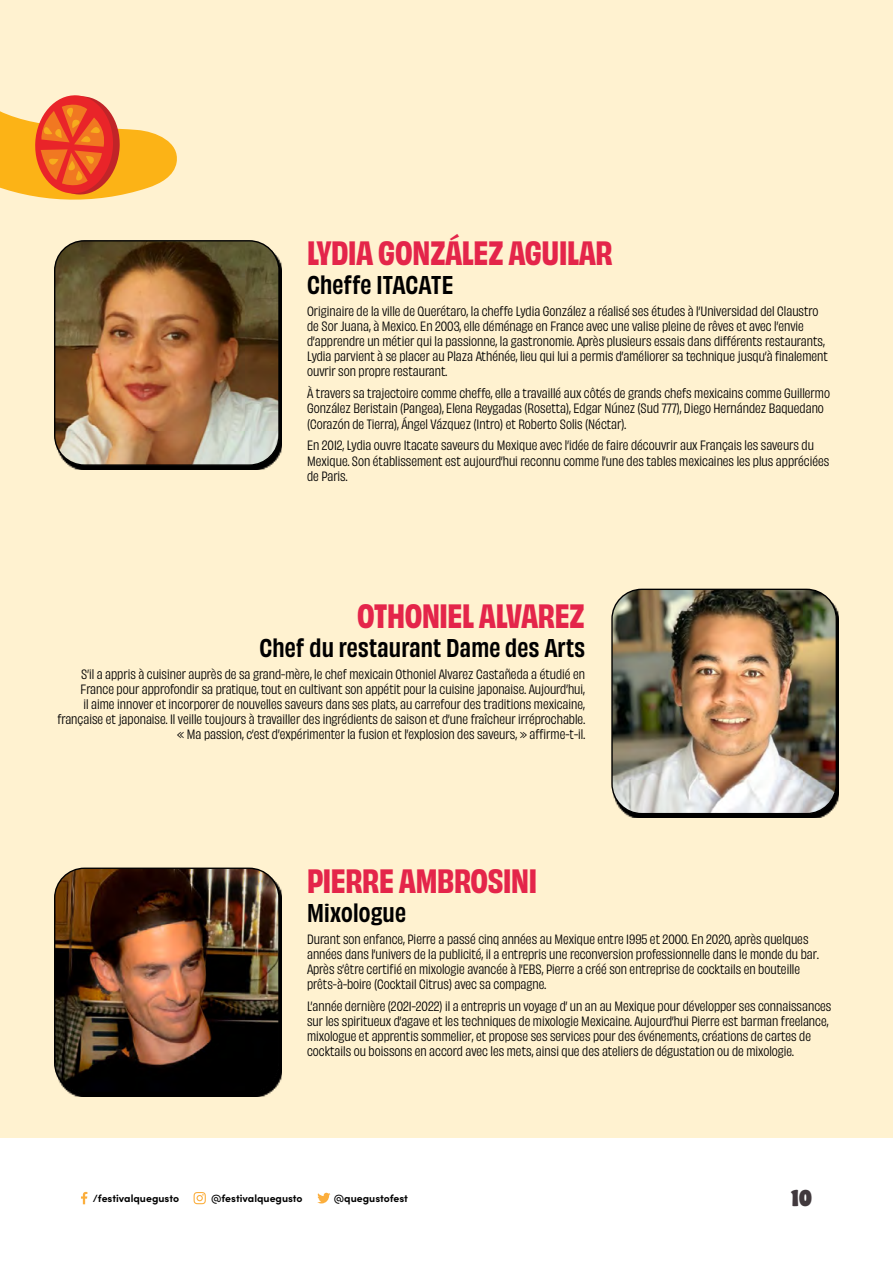
<style>
.page{position:relative;width:893px;height:1263px;background:#fff}
.page>*{position:absolute;margin:0;border:0;box-sizing:border-box;transform-origin:0 0}
.t1{font:700 31.5px "Obviously Narw";letter-spacing:-.01em;color:#e4254a}
.t2{font:24px "Obviously Narw Semi";letter-spacing:.01em;color:#000}
.t3{font:900 21px "Hobeaux";color:#41393d}
.t4{font:12.6px/15.1px "Obviously Narw";color:#000}
.t5{font:700 10.5px "Sofia Pro";color:#000}
</style>
<div class="page">
<svg style="left:317px;top:1193px;width:13px;height:10px"></svg>
<svg style="left:194px;top:1192px;width:12px;height:12px"></svg>
<svg style="left:81px;top:1192px;width:6px;height:12px"></svg>
<div style="left:0;top:0;width:893px;height:1137px;background:#fff2d0"></div>
<svg style="left:625px;top:607px;width:214px;height:211px"></svg>
<img style="left:613px;top:589px;width:223px;height:225px">
<div style="left:611px;top:589px;width:226px;height:225px;border:1px solid #000;border-radius:30px"></div>
<svg style="left:68px;top:885px;width:214px;height:212px"></svg>
<img style="left:56px;top:869px;width:223px;height:223px">
<div style="left:54px;top:867px;width:226px;height:226px;border:1px solid #000;border-radius:30px"></div>
<svg style="left:68px;top:258px;width:214px;height:212px"></svg>
<img style="left:56px;top:242px;width:223px;height:223px">
<div style="left:54px;top:240px;width:226px;height:226px;border:1px solid #000;border-radius:30px"></div>
<svg style="left:0;top:95px;width:177px;height:105px"></svg>
<h1 class="t1" style="left:307px;top:230px;width:307px">LYDIA GONZÁLEZ AGUILAR</h1>
<h2 class="t2" style="left:307px;top:267px;width:148px">Cheffe ITACATE</h2>
<p class="t4" style="left:307px;top:303px;width:522px">Originaire de la ville de Querétaro, la cheffe Lydia González a réalisé ses études à l’Universidad del Claustro de Sor Juana, à Mexico. En 2003, elle déménage en France avec une valise pleine de rêves et avec l’envie d’apprendre un métier qui la passionne, la gastronomie. Après plusieurs essais dans différents restaurants, Lydia parvient à se placer au Plaza Athénée, lieu qui lui a permis d’améliorer sa technique jusqu’à finalement ouvrir son propre restaurant.</p>
<p class="t4" style="left:307px;top:385px;width:524px">À travers sa trajectoire comme cheffe, elle a travaillé aux côtés de grands chefs mexicains comme Guillermo<br>González Beristain (Pangea), Elena Reygadas (Rosetta), Edgar Núnez (Sud 777), Diego Hernández Baquedano (Corazón de Tierra), Ángel Vázquez (Intro) et Roberto Solis (Néctar).</p>
<p class="t4" style="left:307px;top:437px;width:524px">En 2012, Lydia ouvre Itacate saveurs du Mexique avec l’idée de faire découvrir aux Français les saveurs du<br>Mexique. Son établissement est aujourd’hui reconnu comme l’une des tables mexicaines les plus appréciées de Paris.</p>
<h1 class="t1" style="left:357px;top:592px;width:229px">OTHONIEL ALVAREZ</h1>
<h2 class="t2" style="left:259px;top:629px;width:327px">Chef du restaurant Dame des Arts</h2>
<p class="t4" style="left:57px;top:665px;width:529px;text-align:right">S’il a appris à cuisiner auprès de sa grand-mère, le chef mexicain Othoniel Alvarez Castañeda a étudié en France pour approfondir sa pratique, tout en cultivant son appétit pour la cuisine japonaise. Aujourd’hui,<br>il aime innover et incorporer de nouvelles saveurs dans ses plats, au carrefour des traditions mexicaine, française et japonaise. Il veille toujours à travailler des ingrédients de saison et d’une fraîcheur irréprochable. « Ma passion, c’est d’expérimenter la fusion et l’explosion des saveurs, » affirme-t-il.</p>
<h1 class="t1" style="left:307px;top:857px;width:231px">PIERRE AMBROSINI</h1>
<h2 class="t2" style="left:307px;top:894px;width:101px">Mixologue</h2>
<p class="t4" style="left:307px;top:930px;width:513px">Durant son enfance, Pierre a passé cinq années au Mexique entre 1995 et 2000. En 2020, après quelques années dans l’univers de la publicité, il a entrepris une reconversion professionnelle dans le monde du bar.<br>Après s’être certifié en mixologie avancée à l’EBS, Pierre a créé son entreprise de cocktails en bouteille prêts-à-boire (Cocktail Citrus) avec sa compagne.</p>
<p class="t4" style="left:307px;top:997px;width:526px">L’année dernière (2021-2022) il a entrepris un voyage d’ un an au Mexique pour développer ses connaissances sur les spiritueux d’agave et les techniques de mixologie Mexicaine. Aujourd’hui Pierre est barman freelance, mixologue et apprentis sommelier, et propose ses services pour des événements, créations de cartes de cocktails ou boissons en accord avec les mets, ainsi que des ateliers de dégustation ou de mixologie.</p>
<p class="t5" style="left:93px;top:1190px;width:88px">/festivalquegusto</p>
<p class="t5" style="left:211px;top:1190px;width:93px">@festivalquegusto</p>
<p class="t5" style="left:334px;top:1190px;width:76px">@quegustofest</p>
<h3 class="t3" style="left:791px;top:1183px;width:22px">10</h3>
</div>
